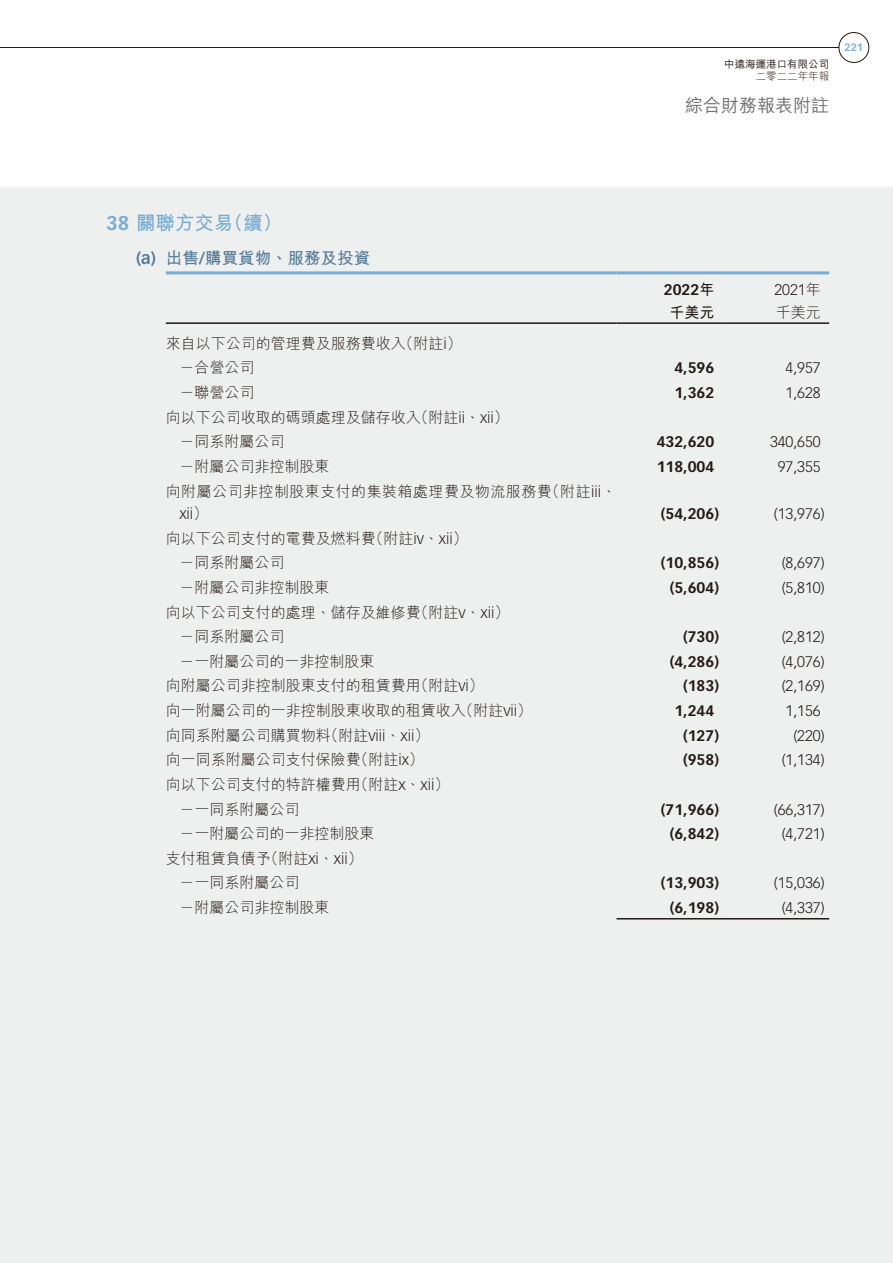
<style>
.page{position:relative;width:893px;height:1263px;background:#fff}
.page>*{position:absolute;margin:0;border:0;box-sizing:border-box;transform-origin:0 0}
.t1{font:19.5px "M Hei HK Bold E Ten B5 H";color:#7aadd3}
.t2{font:18px "M Hei HK Medium E Ten B5 H";color:#717171}
.t3{font:16.5px "M Hei HK Bold E Ten B5 H";color:#557c98}
.t4{font:15px/24.6px "M Hei HK Light E Ten B5 H";color:#231916}
.t5{font:300 15px "Vectora LT Std";color:#231916}
.t6{font:700 15px "Vectora LT Std";color:#231916}
.t7{font:15px "M Hei HK Light E Ten B5 H";letter-spacing:.03em;color:#231916}
.t8{font:15px "M Hei HK Bold E Ten B5 H";color:#231916}
.t9{font:10.5px "M Hei HK Medium E Ten B5 H";color:#231916}
.t10{font:10.5px "M Hei HK Light E Ten B5 H";color:#231916}
.t11{font:700 10.5px "Vectora LT Std";color:#7aadd3}
.s1{font-family:"Vectora LT Std";font-weight:700}
.s2{font-family:"Vectora LT Std";font-weight:300}
.s3{font-family:"M Hei HK Bold E Ten B5 H";font-weight:400}
.s4{font-family:"M Hei HK Light E Ten B5 H";font-weight:400}
</style>
<div class="page">
<div style="left:0;top:187px;width:893px;height:1076px;background:#eeefef"></div>
<div style="left:839px;top:32px;width:30px;height:31px;border:1px solid #231916;border-radius:50%"></div>
<hr style="left:0;top:47px;width:839px;height:1px;background:#231916">
<hr style="left:166px;top:271px;width:451px;height:3px;background:#7aadd3">
<hr style="left:617px;top:271px;width:106px;height:3px;background:#7aadd3">
<hr style="left:723px;top:271px;width:106px;height:3px;background:#7aadd3">
<hr style="left:166px;top:322px;width:451px;height:2px;background:#231916">
<hr style="left:617px;top:322px;width:106px;height:2px;background:#231916">
<hr style="left:723px;top:322px;width:106px;height:2px;background:#231916">
<hr style="left:617px;top:918px;width:106px;height:1px;background:#231916">
<hr style="left:723px;top:918px;width:106px;height:1px;background:#231916">
<p class="t9" style="left:724px;top:60px;width:106px">中遠海運港口有限公司</p>
<p class="t10" style="left:756px;top:72px;width:75px">二零二二年年報</p>
<p class="t2" style="left:685px;top:98px;width:146px">綜合財務報表附註</p>
<p class="t11" style="left:844px;top:42px;width:20px">221</p>
<h1 class="t1" style="left:106px;top:215px;width:178px"><span class="s1">38</span> 關聯方交易（續）</h1>
<p class="t3" style="left:136px;top:251px;width:236px"><span class="s1">(a)</span> 出售<span class="s1">/</span>購買貨物、服務及投資</p>
<p class="t4" style="left:179px;top:333px;width:284px;text-indent:-14px">來自以下公司的管理費及服務費收入（附註<span class="s2">i</span>）－合營公司</p>
<p class="t6" style="left:664px;top:282px;width:52px">2022<span class="s3">年</span></p>
<p class="t5" style="left:774px;top:282px;width:48px">2021<span class="s4">年</span></p>
<p class="t8" style="left:669px;top:306px;width:46px">千美元</p>
<p class="t4" style="left:776px;top:302px;width:46px">千美元</p>
<p class="t6" style="left:674px;top:361px;width:41px">4,596</p>
<p class="t5" style="left:786px;top:361px;width:37px">4,957</p>
<p class="t4" style="left:179px;top:382px;width:76px">－聯營公司</p>
<p class="t6" style="left:674px;top:385px;width:41px">1,362</p>
<p class="t5" style="left:786px;top:385px;width:37px">1,628</p>
<p class="t4" style="left:179px;top:407px;width:331px;text-indent:-14px">向以下公司收取的碼頭處理及儲存收入（附註<span class="s2">ii</span>、<span class="s2">xii</span>）－同系附屬公司</p>
<p class="t6" style="left:657px;top:435px;width:59px">432,620</p>
<p class="t5" style="left:770px;top:435px;width:52px">340,650</p>
<p class="t4" style="left:179px;top:456px;width:151px">－附屬公司非控制股東</p>
<p class="t6" style="left:657px;top:459px;width:59px">118,004</p>
<p class="t5" style="left:778px;top:459px;width:44px">97,355</p>
<p class="t7" style="left:166px;top:485px;width:452px">向附屬公司非控制股東支付的集裝箱處理費及物流服務費（附註<span class="s2">iii</span>、</p>
<p class="t5" style="left:179px;top:506px;width:30px">xii<span class="s4">）</span></p>
<p class="t6" style="left:661px;top:506px;width:60px">(54,206)</p>
<p class="t5" style="left:774px;top:506px;width:52px">(13,976)</p>
<p class="t4" style="left:179px;top:528px;width:290px;text-indent:-14px">向以下公司支付的電費及燃料費（附註<span class="s2">iv</span>、<span class="s2">xii</span>）－同系附屬公司</p>
<p class="t6" style="left:661px;top:556px;width:60px">(10,856)</p>
<p class="t5" style="left:782px;top:556px;width:44px">(8,697)</p>
<p class="t4" style="left:179px;top:577px;width:151px">－附屬公司非控制股東</p>
<p class="t6" style="left:670px;top:580px;width:51px">(5,604)</p>
<p class="t5" style="left:782px;top:580px;width:44px">(5,810)</p>
<p class="t4" style="left:179px;top:602px;width:331px;text-indent:-14px">向以下公司支付的處理、儲存及維修費（附註<span class="s2">v</span>、<span class="s2">xii</span>）－同系附屬公司</p>
<p class="t6" style="left:683px;top:630px;width:38px">(730)</p>
<p class="t5" style="left:782px;top:630px;width:44px">(2,812)</p>
<p class="t4" style="left:179px;top:651px;width:196px">－一附屬公司的一非控制股東</p>
<p class="t6" style="left:670px;top:654px;width:51px">(4,286)</p>
<p class="t5" style="left:782px;top:654px;width:44px">(4,076)</p>
<p class="t4" style="left:166px;top:675px;width:320px">向附屬公司非控制股東支付的租賃費用（附註<span class="s2">vi</span>）</p>
<p class="t6" style="left:683px;top:679px;width:38px">(183)</p>
<p class="t5" style="left:782px;top:679px;width:44px">(2,169)</p>
<p class="t4" style="left:166px;top:700px;width:368px">向一附屬公司的一非控制股東收取的租賃收入（附註<span class="s2">vii</span>）</p>
<p class="t6" style="left:674px;top:704px;width:41px">1,244</p>
<p class="t5" style="left:786px;top:704px;width:37px">1,156</p>
<p class="t4" style="left:166px;top:725px;width:265px">向同系附屬公司購買物料（附註<span class="s2">viii</span>、<span class="s2">xii</span>）</p>
<p class="t6" style="left:683px;top:728px;width:38px">(127)</p>
<p class="t5" style="left:793px;top:728px;width:33px">(220)</p>
<p class="t4" style="left:166px;top:749px;width:260px">向一同系附屬公司支付保險費（附註<span class="s2">ix</span>）</p>
<p class="t6" style="left:683px;top:753px;width:38px">(958)</p>
<p class="t5" style="left:782px;top:753px;width:44px">(1,134)</p>
<p class="t4" style="left:179px;top:774px;width:271px;text-indent:-14px">向以下公司支付的特許權費用（附註<span class="s2">x</span>、<span class="s2">xii</span>）－一同系附屬公司</p>
<p class="t6" style="left:661px;top:802px;width:60px">(71,966)</p>
<p class="t5" style="left:774px;top:802px;width:52px">(66,317)</p>
<p class="t4" style="left:179px;top:823px;width:196px">－一附屬公司的一非控制股東</p>
<p class="t6" style="left:670px;top:827px;width:51px">(6,842)</p>
<p class="t5" style="left:782px;top:827px;width:44px">(4,721)</p>
<p class="t4" style="left:179px;top:848px;width:185px;text-indent:-14px">支付租賃負債予（附註<span class="s2">xi</span>、<span class="s2">xii</span>）－一同系附屬公司</p>
<p class="t6" style="left:661px;top:876px;width:60px">(13,903)</p>
<p class="t5" style="left:774px;top:876px;width:52px">(15,036)</p>
<p class="t4" style="left:179px;top:897px;width:151px">－附屬公司非控制股東</p>
<p class="t6" style="left:670px;top:901px;width:51px">(6,198)</p>
<p class="t5" style="left:782px;top:901px;width:44px">(4,337)</p>
</div>
